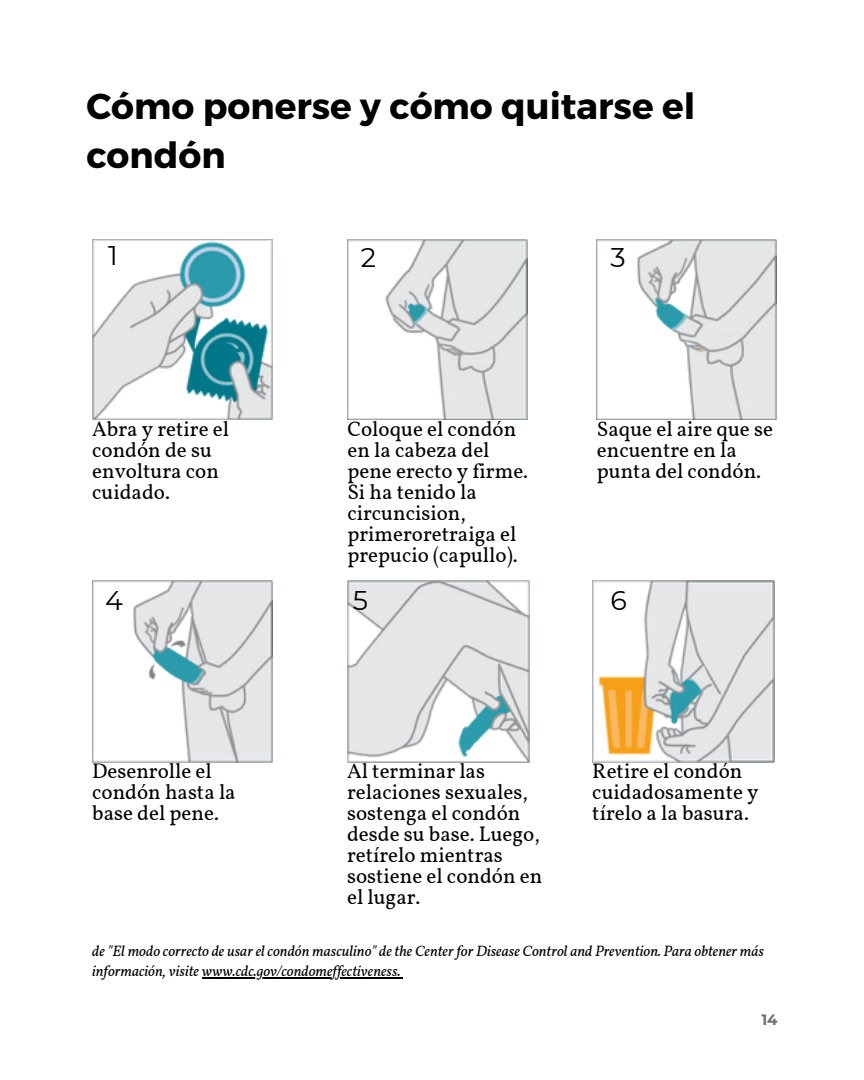
<style>
.page{position:relative;width:864px;height:1080px;background:#fff}
.page>*{position:absolute;margin:0;border:0;box-sizing:border-box;transform-origin:0 0}
.t1{font:700 36px/49.5px "Montserrat";color:#000}
.t2{font:27px "Montserrat";color:#000}
.t3{font:21px/21px "Vollkorn";color:#000}
.t4{font:italic 15px/20.1px "Vollkorn";color:#000}
.t5{font:700 15px "Montserrat";color:#6c7070}
</style>
<div class="page">
<img style="left:92px;top:239px;width:180px;height:180px">
<img style="left:347px;top:239px;width:180px;height:180px">
<img style="left:597px;top:239px;width:180px;height:180px">
<img style="left:92px;top:580px;width:180px;height:183px">
<img style="left:347px;top:580px;width:182px;height:183px">
<img style="left:592px;top:580px;width:183px;height:183px">
<hr style="left:202px;top:978px;width:198px;height:1px;background:#000">
<p class="t1" style="left:86px;top:79px;width:610px">Cómo ponerse y cómo quitarse el condón</p>
<p class="t2" style="left:108px;top:238px;width:11px">1</p>
<p class="t2" style="left:361px;top:241px;width:17px">2</p>
<p class="t2" style="left:611px;top:241px;width:17px">3</p>
<p class="t3" style="left:92px;top:420px;width:138px">Abra y retire el condón de su envoltura con cuidado.</p>
<p class="t3" style="left:347px;top:420px;width:182px">Coloque el condón en la cabeza del pene erecto y firme.<br>Si ha tenido la circuncision, primeroretraiga el prepucio (capullo).</p>
<p class="t3" style="left:597px;top:420px;width:178px">Saque el aire que se encuentre en la punta del condón.</p>
<p class="t2" style="left:105px;top:584px;width:19px">4</p>
<p class="t2" style="left:353px;top:584px;width:17px">5</p>
<p class="t2" style="left:610px;top:584px;width:18px">6</p>
<p class="t3" style="left:92px;top:762px;width:145px">Desenrolle el condón hasta la base del pene.</p>
<p class="t3" style="left:347px;top:762px;width:197px">Al terminar las relaciones sexuales, sostenga el condón desde su base. Luego, retírelo mientras sostiene el condón en el lugar.</p>
<p class="t3" style="left:592px;top:762px;width:168px">Retire el condón cuidadosamente y tírelo a la basura.</p>
<p class="t4" style="left:92px;top:943px;width:673px">de "El modo correcto de usar el condón masculino" de the Centerfor Disease Control and Prevention. Para obtener más información, visite www.cdc.gov/condomef ectiveness.</p>
<p class="t5" style="left:761px;top:1011px;width:18px">14</p>
</div>
